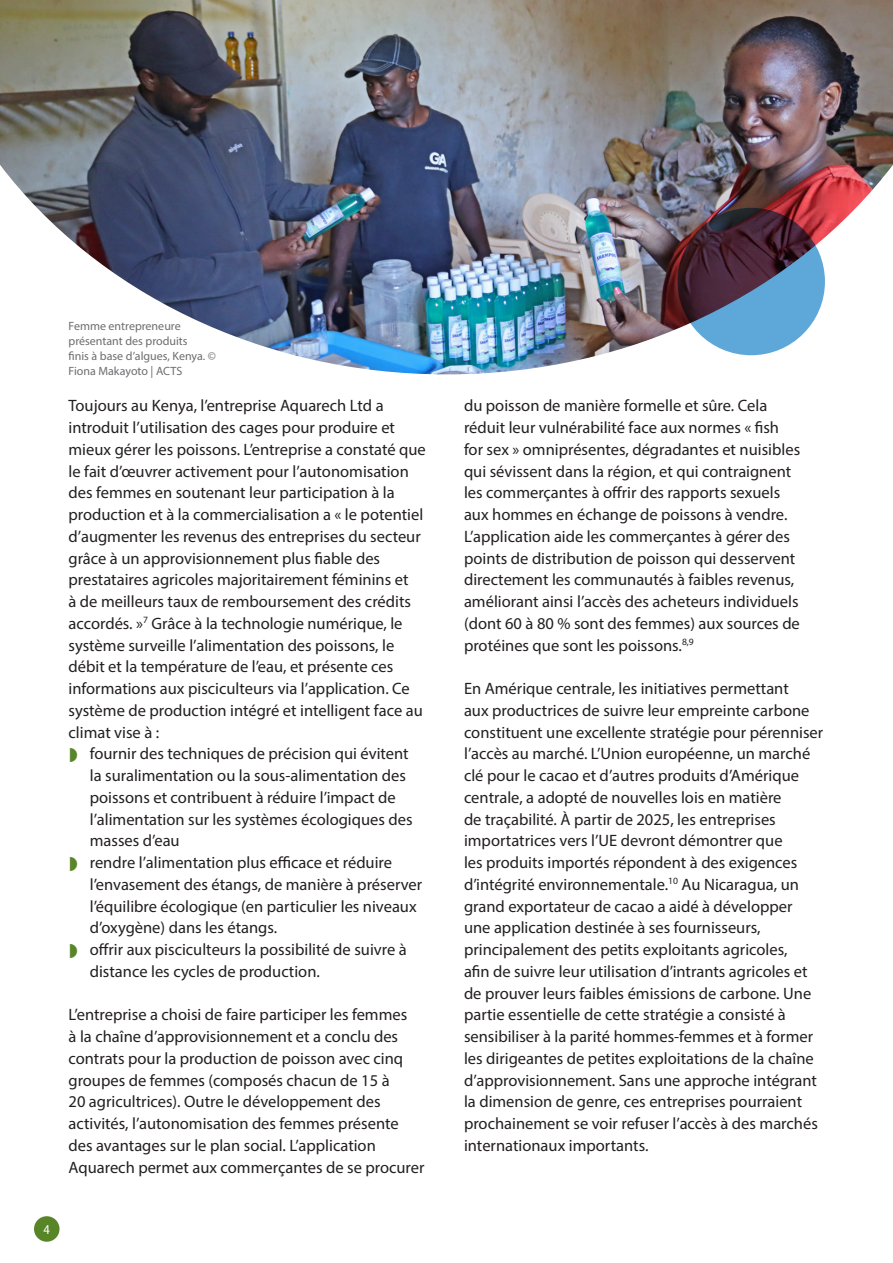
<style>
.page{position:relative;width:893px;height:1263px;background:#fff}
.page>*{position:absolute;margin:0;border:0;box-sizing:border-box;transform-origin:0 0}
.t1{font:16.5px/21.8px "Myriad Pro";color:#231f20}
.t2{font:semi-condensed 13.5px "Myriad Pro";color:#fff}
.t3{font:12px/15px "Myriad Pro";color:#6c6d70}
</style>
<div class="page">
<img style="left:0;top:0;width:893px;height:374px">
<svg style="left:677px;top:208px;width:148px;height:147px;background:#4d5c7a"></svg>
<div style="left:34px;top:1216px;width:26px;height:26px;background:#588527;border-radius:50%"></div>
<p class="t3" style="left:69px;top:318px;width:149px">Femme entrepreneure présentant des produits<br>finis à base d’algues, Kenya. ©<br>Fiona Makayoto | ACTS</p>
<p class="t1" style="left:69px;top:395px;width:359px">Toujours au Kenya, l’entreprise Aquarech Ltd a introduit l’utilisation des cages pour produire et mieux gérer les poissons. L’entreprise a constaté que le fait d’œuvrer activement pour l’autonomisation des femmes en soutenant leur participation à la production et à la commercialisation a « le potentiel d’augmenter les revenus des entreprises du secteur grâce à un approvisionnement plus fiable des prestataires agricoles majoritairement féminins et<br>à de meilleurs taux de remboursement des crédits accordés. »<sup>7</sup> Grâce à la technologie numérique, le système surveille l’alimentation des poissons, le débit et la température de l’eau, et présente ces informations aux pisciculteurs via l’application. Ce système de production intégré et intelligent face au climat vise à :</p>
<p class="t1" style="left:90px;top:743px;width:334px">fournir des techniques de précision qui évitent la suralimentation ou la sous-alimentation des poissons et contribuent à réduire l’impact de l’alimentation sur les systèmes écologiques des masses d’eau<br>rendre l’alimentation plus efficace et réduire l’envasement des étangs, de manière à préserver l’équilibre écologique (en particulier les niveaux d’oxygène) dans les étangs.<br>offrir aux pisciculteurs la possibilité de suivre à distance les cycles de production.</p>
<p class="t1" style="left:69px;top:1004px;width:357px">L’entreprise a choisi de faire participer les femmes<br>à la chaîne d’approvisionnement et a conclu des contrats pour la production de poisson avec cinq groupes de femmes (composés chacun de 15 à<br>20 agricultrices). Outre le développement des activités, l’autonomisation des femmes présente des avantages sur le plan social. L’application Aquarech permet aux commerçantes de se procurer</p>
<p class="t2" style="left:44px;top:1222px;width:8px">4</p>
<p class="t1" style="left:464px;top:395px;width:338px">du poisson de manière formelle et sûre. Cela réduit leur vulnérabilité face aux normes « fish for sex » omniprésentes, dégradantes et nuisibles qui sévissent dans la région, et qui contraignent les commerçantes à offrir des rapports sexuels aux hommes en échange de poissons à vendre.<br>L’application aide les commerçantes à gérer des points de distribution de poisson qui desservent directement les communautés à faibles revenus, améliorant ainsi l’accès des acheteurs individuels (dont 60 à 80 % sont des femmes) aux sources de protéines que sont les poissons.<sup>8,9</sup></p>
<p class="t1" style="left:464px;top:677px;width:361px">En Amérique centrale, les initiatives permettant<br>aux productrices de suivre leur empreinte carbone constituent une excellente stratégie pour pérenniser l’accès au marché. L’Union européenne, un marché clé pour le cacao et d’autres produits d’Amérique centrale, a adopté de nouvelles lois en matière<br>de traçabilité. À partir de 2025, les entreprises importatrices vers l’UE devront démontrer que<br>les produits importés répondent à des exigences d’intégrité environnementale.<sup>10</sup> Au Nicaragua, un grand exportateur de cacao a aidé à développer<br>une application destinée à ses fournisseurs, principalement des petits exploitants agricoles,<br>afin de suivre leur utilisation d’intrants agricoles et de prouver leurs faibles émissions de carbone. Une partie essentielle de cette stratégie a consisté à sensibiliser à la parité hommes-femmes et à former les dirigeantes de petites exploitations de la chaîne d’approvisionnement. Sans une approche intégrant la dimension de genre, ces entreprises pourraient prochainement se voir refuser l’accès à des marchés internationaux importants.</p>
</div>
